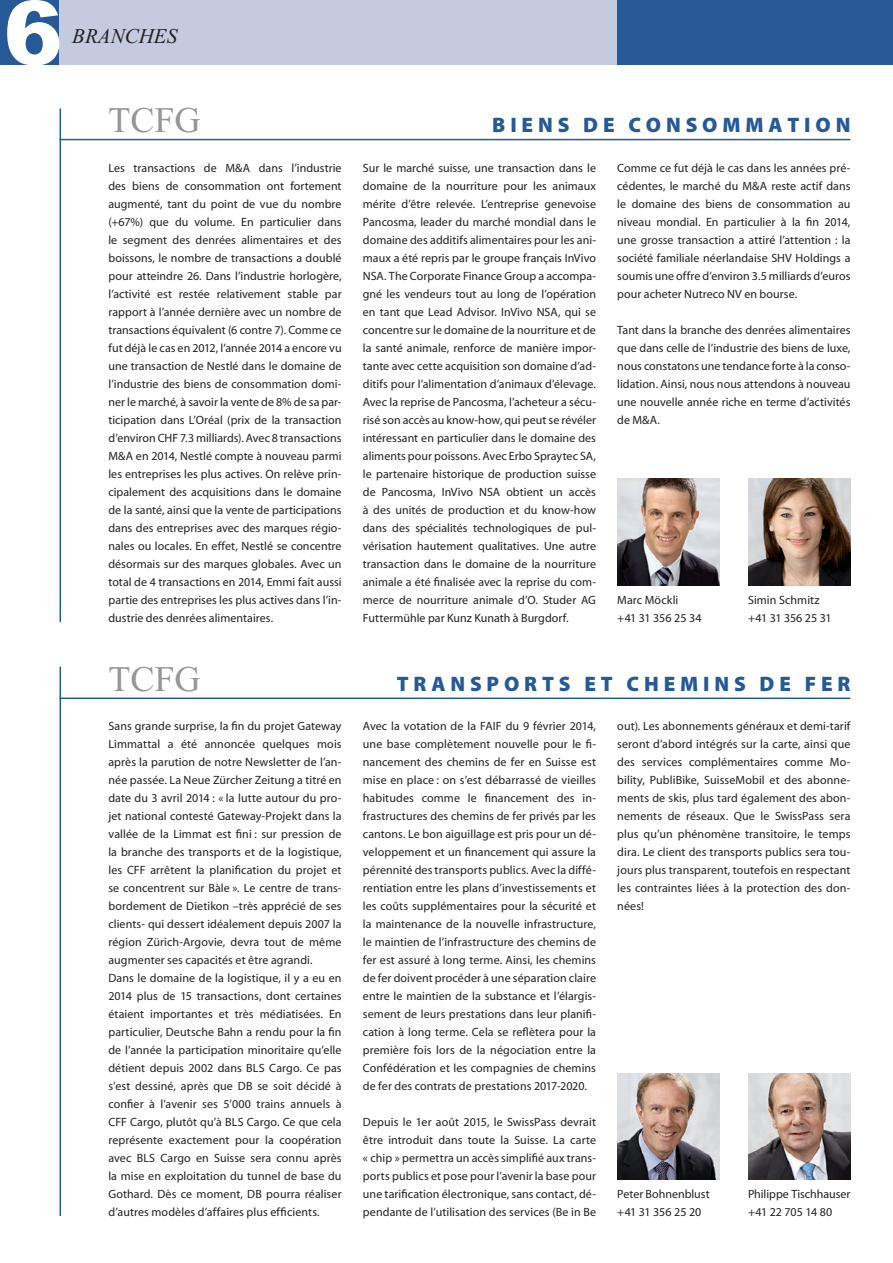
<style>
.page{position:relative;width:893px;height:1263px;background:#fff}
.page>*{position:absolute;margin:0;border:0;box-sizing:border-box;transform-origin:0 0}
.t1{font:900 88.5px "Arial";color:#fff}
.t2{font:36px "Times New Roman";color:#949698}
.t3{font:800 21px "Myriadfrom MM";letter-spacing:.23em;color:#265996}
.t4{font:italic 21px "Times New Roman";color:#231f20}
.t5{font:12px/18px "Myriadfrom MM";letter-spacing:.005em;color:#231f20;text-align:justify}
.t6{font:12px "Myriadfrom MM";letter-spacing:-.03em;color:#231f20}
</style>
<div class="page">
<div style="left:0;top:0;width:63px;height:64px;background:#265996"></div>
<div style="left:60px;top:0;width:557px;height:64px;background:#c4cadf"></div>
<div style="left:617px;top:0;width:276px;height:64px;background:#265996"></div>
<hr style="left:60px;top:139px;width:790px;height:1px;background:#265996">
<hr style="left:60px;top:108px;width:1px;height:514px;background:#265996">
<hr style="left:60px;top:697px;width:790px;height:2px;background:#265996">
<hr style="left:60px;top:667px;width:1px;height:549px;background:#265996">
<img style="left:617px;top:479px;width:102px;height:106px">
<img style="left:617px;top:1073px;width:102px;height:107px">
<img style="left:748px;top:479px;width:102px;height:106px">
<img style="left:748px;top:1073px;width:102px;height:107px">
<h1 class="t1" style="left:3px;top:-31px;width:61px">6</h1>
<h3 class="t4" style="left:72px;top:24px;width:106px">BRANCHES</h3>
<h2 class="t2" style="left:108px;top:100px;width:94px">TCFG</h2>
<h3 class="t3" style="left:492px;top:114px;width:360px">BIENS DE CONSOMMATION</h3>
<p class="t5" style="left:108px;top:159px;width:235px">Les transactions de M&amp;A dans l’industrie des biens de consommation ont fortement augmenté, tant du point de vue du nombre (+67%) que du volume. En particulier dans le segment des denrées alimentaires et des boissons, le nombre de transactions a doublé pour atteindre 26. Dans l’industrie horlogère, l’activité est restée relativement stable par rapport à l’année dernière avec un nombre de transactions équivalent (6 contre 7). Comme ce fut déjà le cas en 2012, l’année 2014 a encore vu une transaction de Nestlé dans le domaine de l’industrie des biens de consommation domi&shy;ner le marché, à savoir la vente de 8% de sa par&shy;ticipation dans L’Oréal (prix de la transaction d’environ CHF 7.3 milliards). Avec 8 transactions M&amp;A en 2014, Nestlé compte à nouveau parmi les entreprises les plus actives. On relève prin&shy;cipalement des acquisitions dans le domaine de la santé, ainsi que la vente de participations dans des entreprises avec des marques régio&shy;nales ou locales. En effet, Nestlé se concentre désormais sur des marques globales. Avec un total de 4 transactions en 2014, Emmi fait aussi partie des entreprises les plus actives dans l’in&shy;dustrie des denrées alimentaires.</p>
<p class="t5" style="left:363px;top:159px;width:235px">Sur le marché suisse, une transaction dans le domaine de la nourriture pour les animaux mérite d’être relevée. L’entreprise genevoise Pancosma, leader du marché mondial dans le domaine des additifs alimentaires pour les ani&shy;maux a été repris par le groupe français InVivo NSA. The Corporate Finance Group a accompa&shy;gné les vendeurs tout au long de l’opération en tant que Lead Advisor. InVivo NSA, qui se concentre sur le domaine de la nourriture et de la santé animale, renforce de manière impor&shy;tante avec cette acquisition son domaine d’ad&shy;ditifs pour l’alimentation d’animaux d’élevage.<br>Avec la reprise de Pancosma, l’acheteur a sécu&shy;risé son accès au know-how, qui peut se révéler intéressant en particulier dans le domaine des aliments pour poissons. Avec Erbo Spraytec SA, le partenaire historique de production suisse de Pancosma, InVivo NSA obtient un accès à des unités de production et du know-how dans des spécialités technologiques de pul&shy;vérisation hautement qualitatives. Une autre transaction dans le domaine de la nourriture animale a été finalisée avec la reprise du com&shy;merce de nourriture animale d’O. Studer AG Futtermühle par Kunz Kunath à Burgdorf.</p>
<p class="t5" style="left:617px;top:159px;width:235px">Comme ce fut déjà le cas dans les années pré&shy;cédentes, le marché du M&amp;A reste actif dans le domaine des biens de consommation au niveau mondial. En particulier à la fin 2014, une grosse transaction a attiré l’attention : la société familiale néerlandaise SHV Holdings a soumis une offre d’environ 3.5 milliards d’euros pour acheter Nutreco NV en bourse.</p>
<p class="t5" style="left:617px;top:321px;width:235px">Tant dans la branche des denrées alimentaires que dans celle de l’industrie des biens de luxe, nous constatons une tendance forte à la conso&shy;lidation. Ainsi, nous nous attendons à nouveau une nouvelle année riche en terme d’activités de M&amp;A.</p>
<p class="t5" style="left:617px;top:591px;width:63px">Marc Möckli</p>
<p class="t5" style="left:748px;top:591px;width:73px">Simin Schmitz</p>
<p class="t5" style="left:617px;top:609px;width:86px">+41 31 356 25 34</p>
<p class="t6" style="left:748px;top:612px;width:85px">+41 31 356 25 31</p>
<h2 class="t2" style="left:108px;top:659px;width:94px">TCFG</h2>
<h3 class="t3" style="left:397px;top:672px;width:455px">TRANSPORTS ET CHEMINS DE FER</h3>
<p class="t5" style="left:108px;top:717px;width:235px;text-align:left">Sans grande surprise, la fin du projet Gateway Limmattal a été annoncée quelques mois après la parution de notre Newsletter de l’an&shy;née passée. La Neue Zürcher Zeitung a titré en date du 3 avril 2014 : « la lutte autour du pro&shy;jet national contesté Gateway-Projekt dans la vallée de la Limmat est fini : sur pression de la branche des transports et de la logistique, les CFF arrêtent la planification du projet et se concentrent sur Bàle ». Le centre de trans&shy;bordement de Dietikon –très apprécié de ses clients- qui dessert idéalement depuis 2007 la région Zürich-Argovie, devra tout de même augmenter ses capacités et être agrandi.<br>Dans le domaine de la logistique, il y a eu en 2014 plus de 15 transactions, dont certaines étaient importantes et très médiatisées. En particulier, Deutsche Bahn a rendu pour la fin de l’année la participation minoritaire qu’elle détient depuis 2002 dans BLS Cargo. Ce pas s’est dessiné, après que DB se soit décidé à confier à l’avenir ses 5’000 trains annuels à CFF Cargo, plutôt qu’à BLS Cargo. Ce que cela représente exactement pour la coopération avec BLS Cargo en Suisse sera connu après la mise en exploitation du tunnel de base du Gothard. Dès ce moment, DB pourra réaliser d’autres modèles d’affaires plus efficients.</p>
<p class="t5" style="left:363px;top:717px;width:235px">Avec la votation de la FAIF du 9 février 2014, une base complètement nouvelle pour le fi&shy;nancement des chemins de fer en Suisse est mise en place : on s’est débarrassé de vieilles habitudes comme le financement des in&shy;frastructures des chemins de fer privés par les cantons. Le bon aiguillage est pris pour un dé&shy;veloppement et un financement qui assure la pérennité des transports publics. Avec la diffé&shy;rentiation entre les plans d’investissements et les coûts supplémentaires pour la sécurité et la maintenance de la nouvelle infrastructure, le maintien de l’infrastructure des chemins de fer est assuré à long terme. Ainsi, les chemins de fer doivent procéder à une séparation claire entre le maintien de la substance et l’élargis&shy;sement de leurs prestations dans leur planifi&shy;cation à long terme. Cela se reflètera pour la première fois lors de la négociation entre la Confédération et les compagnies de chemins de fer des contrats de prestations 2017-2020.</p>
<p class="t5" style="left:363px;top:1113px;width:235px">Depuis le 1er août 2015, le SwissPass devrait être introduit dans toute la Suisse. La carte « chip » permettra un accès simplifié aux trans&shy;ports publics et pose pour l’avenir la base pour une tarification électronique, sans contact, dé&shy;pendante de l’utilisation des services (Be in Be</p>
<p class="t5" style="left:617px;top:717px;width:235px">out). Les abonnements généraux et demi-tarif seront d’abord intégrés sur la carte, ainsi que des services complémentaires comme Mo&shy;bility, PubliBike, SuisseMobil et des abonne&shy;ments de skis, plus tard également des abon&shy;nements de réseaux. Que le SwissPass sera plus qu’un phénomène transitoire, le temps dira. Le client des transports publics sera tou&shy;jours plus transparent, toutefois en respectant les contraintes liées à la protection des don&shy;nées!</p>
<p class="t5" style="left:617px;top:1185px;width:94px">Peter Bohnenblust</p>
<p class="t5" style="left:748px;top:1185px;width:104px">Philippe Tischhauser</p>
<p class="t5" style="left:617px;top:1203px;width:86px">+41 31 356 25 20</p>
<p class="t5" style="left:748px;top:1203px;width:86px">+41 22 705 14 80</p>
</div>
